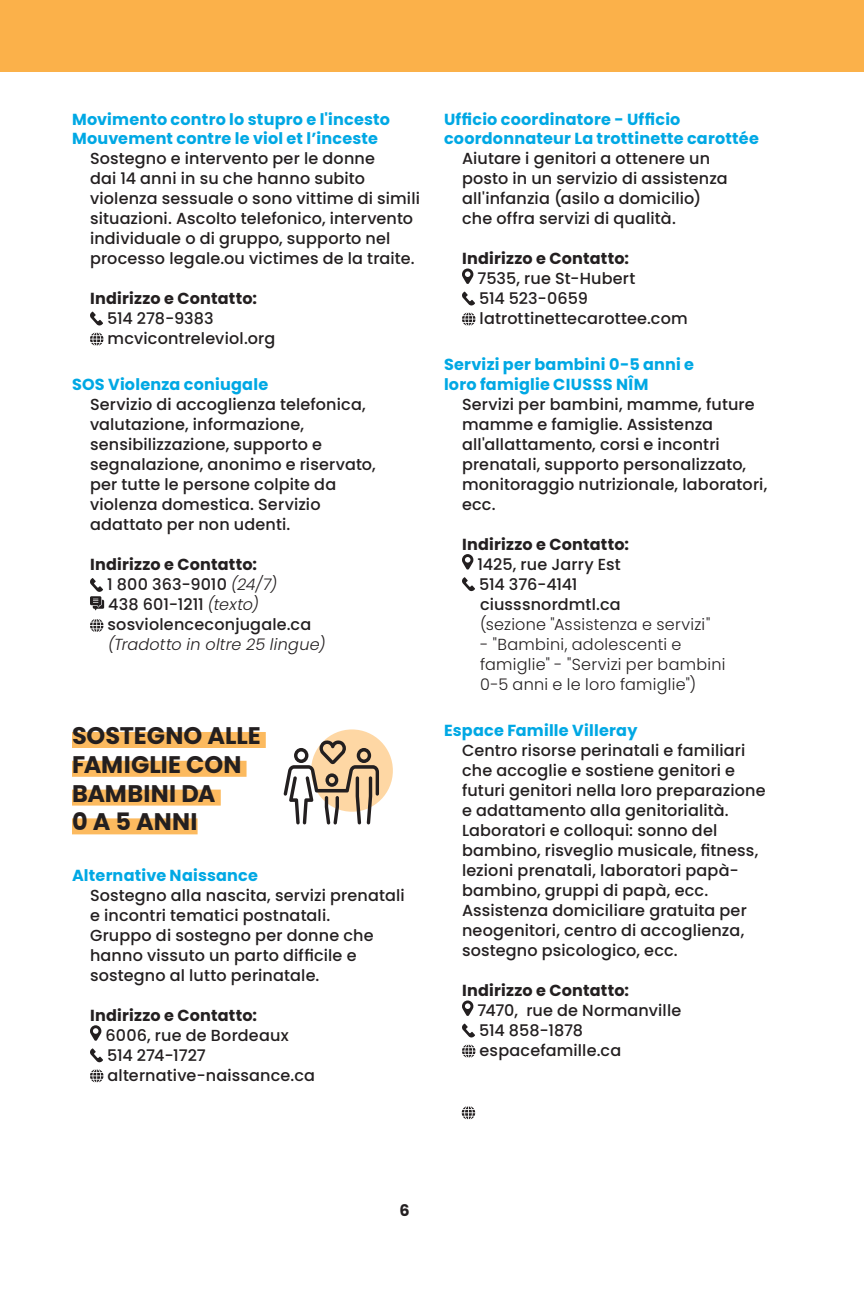
<style>
.page{position:relative;width:864px;height:1296px;background:#fff}
.page>*{position:absolute;margin:0;border:0;box-sizing:border-box;transform-origin:0 0}
.Nom_de_sections{font:700 24px/28.8px "Poppins";letter-spacing:-.005em;color:#231f20}
.Descriptions_organis{font:500 16px/20px "Poppins";letter-spacing:.01em;color:#231f20}
.Sous-titres{font:700 16px/19.2px "Poppins";letter-spacing:.015em;color:#00a8e4}
.Descriptions_organis-2{font:700 16px "Poppins";letter-spacing:.015em;color:#231f20}
.Descriptions_organis-3{font:300 16px/20px "Poppins";letter-spacing:.015em;color:#231f20}
.Descriptions_organis-4{font:500 16px "Poppins";letter-spacing:-.015em;color:#231f20}
.Descriptions_organis-5{font:italic 300 16px "Poppins";letter-spacing:.015em;color:#231f20}
.Descriptions_organis-6{font:500 16px "Poppins";letter-spacing:-.01em;color:#231f20}
.s1{font-weight:300;font-style:italic}
</style>
<div class="page">
<div style="left:72px;top:732px;width:194px;height:16px;background:#fcba5f"></div>
<div style="left:72px;top:761px;width:175px;height:16px;background:#fcba5f"></div>
<div style="left:72px;top:790px;width:149px;height:16px;background:#fcba5f"></div>
<div style="left:72px;top:818px;width:126px;height:16px;background:#fcba5f"></div>
<svg style="left:90px;top:312px;width:13px;height:14px"></svg>
<svg style="left:90px;top:333px;width:13px;height:13px"></svg>
<svg style="left:90px;top:578px;width:14px;height:32px"></svg>
<svg style="left:90px;top:619px;width:13px;height:13px"></svg>
<svg style="left:90px;top:1025px;width:11px;height:16px"></svg>
<svg style="left:90px;top:1048px;width:13px;height:14px"></svg>
<svg style="left:90px;top:1069px;width:13px;height:13px"></svg>
<svg style="left:462px;top:268px;width:11px;height:16px"></svg>
<svg style="left:462px;top:292px;width:13px;height:14px"></svg>
<svg style="left:462px;top:313px;width:13px;height:13px"></svg>
<svg style="left:462px;top:554px;width:11px;height:16px"></svg>
<svg style="left:462px;top:577px;width:13px;height:14px"></svg>
<svg style="left:462px;top:1000px;width:11px;height:16px"></svg>
<svg style="left:462px;top:1024px;width:13px;height:14px"></svg>
<svg style="left:462px;top:1045px;width:13px;height:13px"></svg>
<svg style="left:462px;top:1106px;width:13px;height:13px"></svg>
<div style="left:0;top:0;width:864px;height:72px;background:#fbb14a"></div>
<div style="left:311px;top:729px;width:82px;height:83px;background:#fed7a4;border-radius:50%"></div>
<svg style="left:284px;top:740px;width:95px;height:84px"></svg>
<p class="Sous-titres" style="left:72px;top:110px;width:320px">Movimento contro lo stupro e l'incesto</p>
<p class="Sous-titres" style="left:72px;top:129px;width:308px">Mouvement contre le viol et l’inceste</p>
<p class="Descriptions_organis" style="left:90px;top:148px;width:331px">Sostegno e intervento per le donne<br>dai 14 anni in su che hanno subito violenza sessuale o sono vittime di simili situazioni. Ascolto telefonico, intervento individuale o di gruppo, supporto nel processo legale.ou victimes de la traite.</p>
<p class="Descriptions_organis-2" style="left:90px;top:289px;width:169px">Indirizzo e Contatto:</p>
<p class="Descriptions_organis" style="left:107px;top:308px;width:108px">514 278-9383</p>
<p class="Descriptions_organis" style="left:108px;top:328px;width:169px">mcvicontreleviol.org</p>
<p class="Sous-titres" style="left:72px;top:375px;width:198px">SOS Violenza coniugale</p>
<p class="Descriptions_organis" style="left:90px;top:395px;width:287px">Servizio di accoglienza telefonica, valutazione, informazione, sensibilizzazione, supporto e segnalazione, anonimo e riservato, per tutte le persone colpite da violenza domestica. Servizio adattato per non udenti.</p>
<p class="Descriptions_organis-2" style="left:90px;top:556px;width:169px">Indirizzo e Contatto:</p>
<p class="Descriptions_organis" style="left:107px;top:575px;width:171px">1 800 363-9010 <span class="s1">(24/7)</span></p>
<p class="Descriptions_organis" style="left:108px;top:595px;width:152px">438 601-1211 <span class="s1">(texto)</span></p>
<p class="Descriptions_organis" style="left:108px;top:615px;width:205px">sosviolenceconjugale.ca</p>
<p class="Descriptions_organis-5" style="left:108px;top:636px;width:219px">(Tradotto in oltre 25 lingue)</p>
<p class="Nom_de_sections" style="left:72px;top:721px;width:190px">SOSTEGNO ALLE<br>FAMIGLIE CON<br>BAMBINI DA<br>0 A 5 ANNI</p>
<p class="Sous-titres" style="left:72px;top:866px;width:188px">Alternative Naissance</p>
<p class="Descriptions_organis" style="left:90px;top:885px;width:316px">Sostegno alla nascita, servizi prenatali e incontri tematici postnatali.<br>Gruppo di sostegno per donne che hanno vissuto un parto difficile e sostegno al lutto perinatale.</p>
<p class="Descriptions_organis-2" style="left:90px;top:1006px;width:169px">Indirizzo e Contatto:</p>
<p class="Descriptions_organis" style="left:106px;top:1025px;width:185px">6006, rue de Bordeaux</p>
<p class="Descriptions_organis-4" style="left:107px;top:1046px;width:100px">514 274-1727</p>
<p class="Descriptions_organis" style="left:108px;top:1065px;width:209px">alternative-naissance.ca</p>
<p class="Sous-titres" style="left:444px;top:110px;width:316px">Ufficio coordinatore - Ufficio coordonnateur La trottinette carottée</p>
<p class="Descriptions_organis" style="left:462px;top:148px;width:267px">Aiutare i genitori a ottenere un posto in un servizio di assistenza all'infanzia (asilo a domicilio) che offra servizi di qualità.</p>
<p class="Descriptions_organis-2" style="left:462px;top:249px;width:169px">Indirizzo e Contatto:</p>
<p class="Descriptions_organis" style="left:478px;top:268px;width:159px">7535, rue St-Hubert</p>
<p class="Descriptions_organis-4" style="left:479px;top:289px;width:110px">514 523-0659</p>
<p class="Descriptions_organis" style="left:480px;top:308px;width:210px">latrottinettecarottee.com</p>
<p class="Sous-titres" style="left:444px;top:355px;width:252px">Servizi per bambini 0-5 anni e loro famiglie CIUSSS NÎM</p>
<p class="Descriptions_organis" style="left:462px;top:394px;width:307px">Servizi per bambini, mamme, future mamme e famiglie. Assistenza all'allattamento, corsi e incontri prenatali, supporto personalizzato, monitoraggio nutrizionale, laboratori, ecc.</p>
<p class="Descriptions_organis-2" style="left:462px;top:535px;width:169px">Indirizzo e Contatto:</p>
<p class="Descriptions_organis" style="left:478px;top:554px;width:145px">1425, rue Jarry Est</p>
<p class="Descriptions_organis-4" style="left:479px;top:575px;width:100px">514 376-4141</p>
<p class="Descriptions_organis" style="left:480px;top:594px;width:142px">ciusssnordmtl.ca</p>
<p class="Descriptions_organis-3" style="left:480px;top:614px;width:232px">(sezione "Assistenza e servizi"</p>
<p class="Descriptions_organis-3" style="left:480px;top:634px;width:247px">- "Bambini, adolescenti e famiglie" - "Servizi per bambini<br>0-5 anni e le loro famiglie")</p>
<p class="Sous-titres" style="left:444px;top:721px;width:195px">Espace Famille Villeray</p>
<p class="Descriptions_organis" style="left:462px;top:740px;width:305px">Centro risorse perinatali e familiari che accoglie e sostiene genitori e futuri genitori nella loro preparazione e adattamento alla genitorialità.<br>Laboratori e colloqui: sonno del bambino, risveglio musicale, fitness, lezioni prenatali, laboratori papà&shy;bambino, gruppi di papà, ecc.<br>Assistenza domiciliare gratuita per neogenitori, centro di accoglienza, sostegno psicologico, ecc.</p>
<p class="Descriptions_organis-2" style="left:462px;top:981px;width:169px">Indirizzo e Contatto:</p>
<p class="Descriptions_organis" style="left:478px;top:1000px;width:205px">7470, rue de Normanville</p>
<p class="Descriptions_organis-6" style="left:479px;top:1021px;width:105px">514 858-1878</p>
<p class="Descriptions_organis" style="left:480px;top:1040px;width:143px">espacefamille.ca</p>
<p class="Descriptions_organis-2" style="left:400px;top:1201px;width:12px">6</p>
</div>
